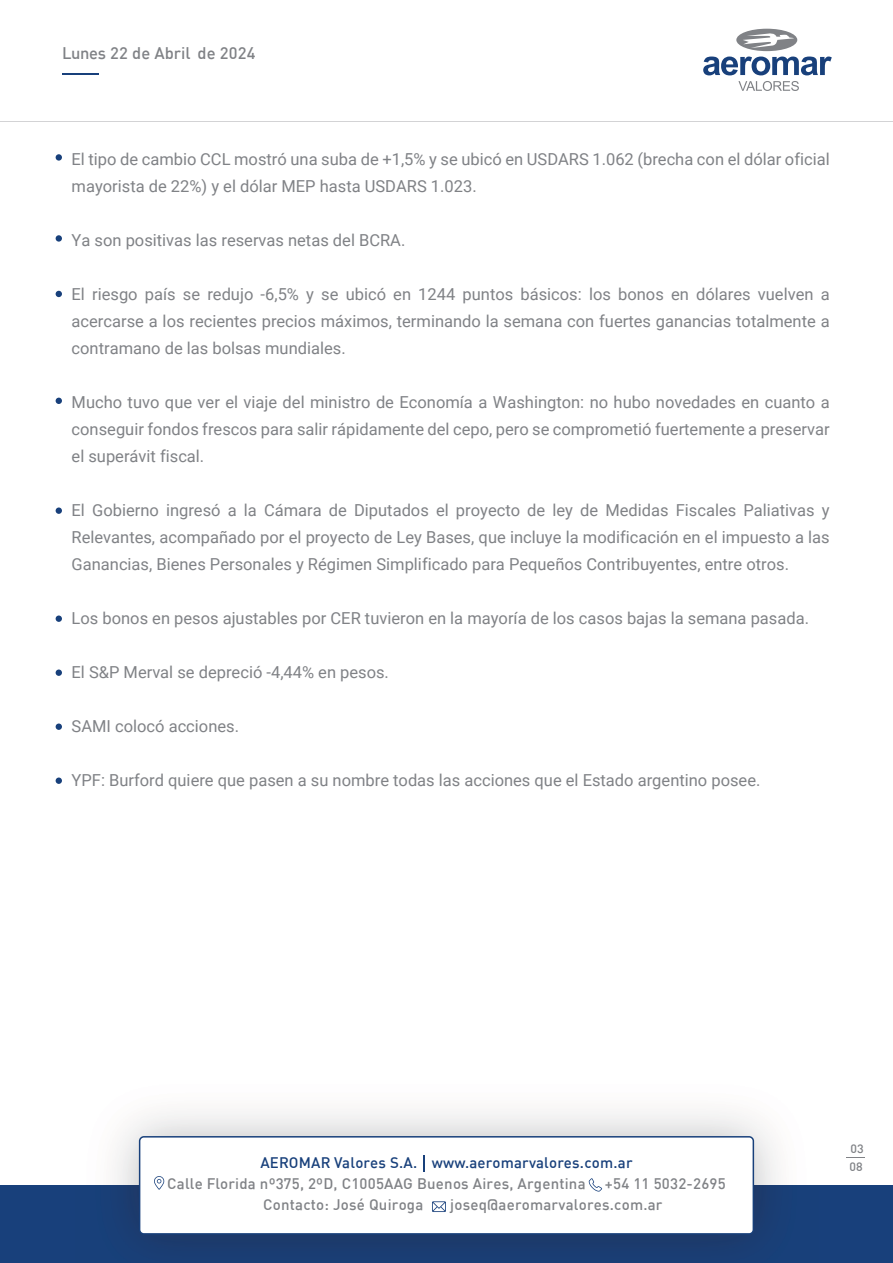
<style>
.page{position:relative;width:893px;height:1263px;background:#fff}
.page>*{position:absolute;margin:0;border:0;box-sizing:border-box;transform-origin:0 0}
.t1{font:16.5px/27px "Roboto";color:#808286;text-align:justify}
.t2{font:500 16.5px "DIN";color:#808286}
.t3{font:500 15px "DIN";letter-spacing:.015em;color:#808286}
.t4{font:500 15px "DIN";letter-spacing:.015em;color:#18407b}
.t5{font:500 12px "DIN";color:#808286}
</style>
<div class="page">
<div style="left:56px;top:777px;width:6px;height:7px;background:#18407b;border-radius:50%"></div>
<div style="left:56px;top:723px;width:6px;height:7px;background:#18407b;border-radius:50%"></div>
<div style="left:56px;top:669px;width:6px;height:7px;background:#18407b;border-radius:50%"></div>
<div style="left:56px;top:615px;width:6px;height:7px;background:#18407b;border-radius:50%"></div>
<div style="left:56px;top:507px;width:6px;height:7px;background:#18407b;border-radius:50%"></div>
<svg style="left:56px;top:398px;width:6px;height:6px"></svg>
<svg style="left:56px;top:291px;width:6px;height:6px"></svg>
<div style="left:56px;top:235px;width:6px;height:7px;background:#18407b;border-radius:50%"></div>
<div style="left:56px;top:154px;width:6px;height:7px;background:#18407b;border-radius:50%"></div>
<hr style="left:0;top:121px;width:893px;height:1px;background:#d3d3d5">
<svg style="left:703px;top:57px;width:129px;height:18px"></svg>
<svg style="left:738px;top:81px;width:61px;height:10px"></svg>
<div style="left:736px;top:29px;width:61px;height:22px;background:#808286;border-radius:50%"></div>
<svg style="left:743px;top:33px;width:51px;height:15px"></svg>
<hr style="left:62px;top:73px;width:37px;height:2px;background:#18407b">
<div style="left:0;top:1185px;width:893px;height:78px;background:#18407b"></div>
<svg style="left:139px;top:1136px;width:615px;height:98px"></svg>
<svg style="left:424px;top:1155px;width:1px;height:17px"></svg>
<svg style="left:432px;top:1201px;width:14px;height:11px"></svg>
<svg style="left:589px;top:1178px;width:13px;height:13px"></svg>
<svg style="left:154px;top:1176px;width:10px;height:14px"></svg>
<svg style="left:846px;top:1157px;width:19px;height:1px"></svg>
<p class="t2" style="left:62px;top:43px;width:195px">Lunes 22 de Abril de 2024</p>
<p class="t1" style="left:72px;top:145px;width:760px">El tipo de cambio CCL mostró una suba de +1,5% y se ubicó en USDARS 1.062 (brecha con el dólar oficial mayorista de 22%) y el dólar MEP hasta USDARS 1.023.</p>
<p class="t1" style="left:72px;top:226px;width:335px">Ya son positivas las reservas netas del BCRA.</p>
<p class="t1" style="left:72px;top:280px;width:760px">El riesgo país se redujo -6,5% y se ubicó en 1244 puntos básicos: los bonos en dólares vuelven a acercarse a los recientes precios máximos, terminando la semana con fuertes ganancias totalmente a contramano de las bolsas mundiales.</p>
<p class="t1" style="left:72px;top:388px;width:760px">Mucho tuvo que ver el viaje del ministro de Economía a Washington: no hubo novedades en cuanto a conseguir fondos frescos para salir rápidamente del cepo, pero se comprometió fuertemente a preservar el superávit fiscal.</p>
<p class="t1" style="left:72px;top:496px;width:760px">El Gobierno ingresó a la Cámara de Diputados el proyecto de ley de Medidas Fiscales Paliativas y Relevantes, acompañado por el proyecto de Ley Bases, que incluye la modificación en el impuesto a las Ganancias, Bienes Personales y Régimen Simplificado para Pequeños Contribuyentes, entre otros.</p>
<p class="t1" style="left:72px;top:604px;width:739px">Los bonos en pesos ajustables por CER tuvieron en la mayoría de los casos bajas la semana pasada.</p>
<p class="t1" style="left:72px;top:658px;width:319px">El S&amp;P Merval se depreció -4,44% en pesos.</p>
<p class="t1" style="left:72px;top:712px;width:169px">SAMI colocó acciones.</p>
<p class="t1" style="left:72px;top:766px;width:690px">YPF: Burford quiere que pasen a su nombre todas las acciones que el Estado argentino posee.</p>
<p class="t5" style="left:850px;top:1141px;width:15px">03</p>
<p class="t4" style="left:260px;top:1153px;width:374px">AEROMAR Valores S.A. www.aeromarvalores.com.ar</p>
<p class="t5" style="left:849px;top:1159px;width:15px">08</p>
<p class="t3" style="left:167px;top:1174px;width:420px">Calle Florida nº375, 2ºD, C1005AAG Buenos Aires, Argentina</p>
<p class="t3" style="left:605px;top:1174px;width:122px">+54 11 5032-2695</p>
<p class="t3" style="left:263px;top:1195px;width:162px">Contacto: José Quiroga</p>
<p class="t3" style="left:450px;top:1195px;width:214px">joseq@aeromarvalores.com.ar</p>
</div>
